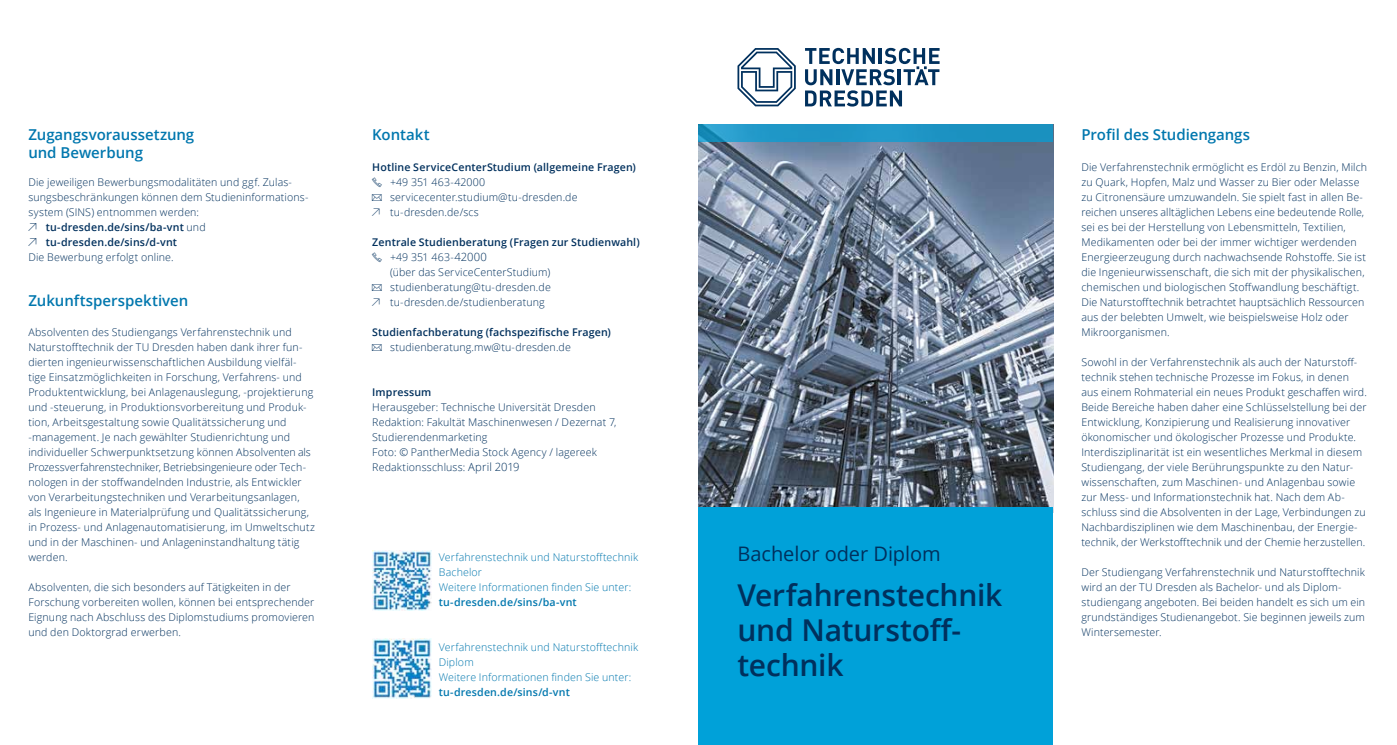
<style>
.page{position:relative;width:1397px;height:745px;background:#fff}
.page>*{position:absolute;margin:0;border:0;box-sizing:border-box;transform-origin:0 0}
.t1{font:600 30px/35px "Open Sans";letter-spacing:-.01em;color:#00305d}
.t2{font:20px "Open Sans";letter-spacing:-.005em;color:#00305d}
.t3{font:600 15px/17.5px "Open Sans";letter-spacing:-.005em;color:#0077ae}
.t4{font:300 10.62px/15px "Open Sans";letter-spacing:.01em;color:#00305d}
.t5{font:300 10.62px/15px "Open Sans";letter-spacing:.01em;color:#0077ae}
.t6{font:600 10.62px/15px "Open Sans";letter-spacing:.01em;color:#00305d}
.t7{font:600 10.62px "Open Sans";letter-spacing:.015em;color:#0077ae}
.s1{font-family:"TUD Iconset Light BLO";font-weight:400;font-size:11.25px}
.s2{font-weight:600}
.s3{font-family:"TUD Iconset Light BLO";font-weight:400}
.s4{font-size:11.25px}
.s5{font-weight:300}
</style>
<div class="page">
<img style="left:698px;top:142px;width:354px;height:365px">
<div style="left:698px;top:507px;width:354px;height:237px;background:#00a1d9"></div>
<svg style="left:805px;top:48px;width:134px;height:58px"></svg>
<svg style="left:737px;top:48px;width:58px;height:58px"></svg>
<svg style="left:698px;top:124px;width:354px;height:18px;background:#1e95c4"></svg>
<img style="left:372px;top:638px;width:60px;height:60px">
<img style="left:372px;top:550px;width:60px;height:60px">
<h3 class="t3" style="left:28px;top:126px;width:167px">Zugangsvoraussetzung und Bewerbung</h3>
<p class="t4" style="left:28px;top:174px;width:281px">Die jeweiligen Bewerbungsmodalitäten und ggf. Zulas&shy;sungsbeschränkungen können dem Studieninformations&shy;system (SINS) entnommen werden:<br><span class="s1">›</span> <span class="s2">tu-dresden.de/sins/ba-vnt</span> und<br><span class="s1">›</span> <span class="s2">tu-dresden.de/sins/d-vnt<br></span>Die Bewerbung erfolgt online.</p>
<h3 class="t3" style="left:28px;top:291px;width:161px">Zukunftsperspektiven</h3>
<p class="t4" style="left:28px;top:324px;width:288px">Absolventen des Studiengangs Verfahrenstechnik und Naturstofftechnik der TU Dresden haben dank ihrer fun&shy;dierten ingenieurwissenschaftlichen Ausbildung vielfäl&shy;tige Einsatzmöglichkeiten in Forschung, Verfahrens- und Produktentwicklung, bei Anlagenauslegung, -projektierung und -steuerung, in Produktionsvorbereitung und Produk&shy;tion, Arbeitsgestaltung sowie Qualitätssicherung und -management. Je nach gewählter Studienrichtung und individueller Schwerpunktsetzung können Absolventen als Prozessverfahrenstechniker, Betriebsingenieure oder Tech&shy;nologen in der stoffwandelnden Industrie, als Entwickler von Verarbeitungstechniken und Verarbeitungsanlagen, als Ingenieure in Materialprüfung und Qualitätssicherung, in Prozess- und Anlagenautomatisierung, im Umweltschutz und in der Maschinen- und Anlageninstandhaltung tätig werden.</p>
<p class="t4" style="left:28px;top:579px;width:287px">Absolventen, die sich besonders auf Tätigkeiten in der Forschung vorbereiten wollen, können bei entsprechender Eignung nach Abschluss des Diplomstudiums promovieren und den Doktorgrad erwerben.</p>
<h3 class="t3" style="left:372px;top:126px;width:59px">Kontakt</h3>
<p class="t4" style="left:372px;top:159px;width:265px"><span class="s2">Hotline ServiceCenterStudium (allgemeine Fragen) </span><span class="s3">&amp;</span> +49 351 463-42000<br><span class="s3">=</span> servicecenter.studium@tu-dresden.de<br><span class="s3">›</span> tu-dresden.de/scs</p>
<p class="t6" style="left:372px;top:234px;width:269px">Zentrale Studienberatung (Fragen zur Studienwahl)</p>
<p class="t4" style="left:372px;top:249px;width:116px"><span class="s3">&amp;</span> +49 351 463-<span class="s4">42000</span></p>
<p class="t4" style="left:390px;top:264px;width:162px">(über das ServiceCenterStudium)</p>
<p class="t4" style="left:372px;top:279px;width:180px"><span class="s3">=</span> studienberatung@tu-dresden.de</p>
<p class="t4" style="left:372px;top:294px;width:174px"><span class="s3">›</span> tu-dresden.de/studienberatung</p>
<p class="t6" style="left:372px;top:324px;width:240px">Studienfachberatung (fachspezifische Fragen) <span class="s3">=</span> <span class="s5">studienberatung.mw@tu-dresden.de</span></p>
<p class="t6" style="left:372px;top:384px;width:61px">Impressum</p>
<p class="t4" style="left:372px;top:399px;width:246px">Herausgeber: Technische Universität Dresden Redaktion: Fakultät Maschinenwesen / Dezernat 7, Studierendenmarketing<br>Foto: © PantherMedia Stock Agency / lagereek Redaktionsschluss: <span class="s4">April 2019</span></p>
<p class="t5" style="left:438px;top:549px;width:201px">Verfahrenstechnik und Naturstofftechnik<br>Bachelor<br>Weitere Informationen finden Sie unter:</p>
<p class="t7" style="left:438px;top:594px;width:139px">tu-dresden.de/sins/ba-vnt</p>
<p class="t5" style="left:438px;top:639px;width:201px">Verfahrenstechnik und Naturstofftechnik<br>Diplom<br>Weitere Informationen finden Sie unter:</p>
<p class="t7" style="left:438px;top:684px;width:133px">tu-dresden.de/sins/d-vnt</p>
<h2 class="t2" style="left:737px;top:539px;width:205px">Bachelor oder Diplom</h2>
<h1 class="t1" style="left:737px;top:576px;width:266px">Verfahrenstechnik und Naturstoff&shy;technik</h1>
<h3 class="t3" style="left:1081px;top:126px;width:170px">Profil des Studiengangs</h3>
<p class="t4" style="left:1081px;top:159px;width:287px">Die Verfahrenstechnik ermöglicht es Erdöl zu Benzin, Milch zu Quark, Hopfen, Malz und Wasser zu Bier oder Melasse zu Citronensäure umzuwandeln. Sie spielt fast in allen Be&shy;reichen unseres alltäglichen Lebens eine bedeutende Rolle, sei es bei der Herstellung von Lebensmitteln, Textilien, Medikamenten oder bei der immer wichtiger werdenden Energieerzeugung durch nachwachsende Rohstoffe. Sie ist die Ingenieurwissenschaft, die sich mit der physikalischen, chemischen und biologischen Stoffwandlung beschäftigt.<br>Die Naturstofftechnik betrachtet hauptsächlich Ressourcen aus der belebten Umwelt, wie beispielsweise Holz oder Mikroorganismen.</p>
<p class="t4" style="left:1081px;top:354px;width:287px">Sowohl in der Verfahrenstechnik als auch der Naturstoff-- technik stehen technische Prozesse im Fokus, in denen aus einem Rohmaterial ein neues Produkt geschaffen wird.<br>Beide Bereiche haben daher eine Schlüsselstellung bei der Entwicklung, Konzipierung und Realisierung innovativer ökonomischer und ökologischer Prozesse und Produkte.<br>Interdisziplinarität ist ein wesentliches Merkmal in diesem Studiengang, der viele Berührungspunkte zu den Natur&shy;wissenschaften, zum Maschinen- und Anlagenbau sowie zur Mess- und Informationstechnik hat. Nach dem Ab&shy;schluss sind die Absolventen in der Lage, Verbindungen zu Nachbardisziplinen wie dem Maschinenbau, der Energie&shy;technik, der Werkstofftechnik und der Chemie herzustellen.</p>
<p class="t4" style="left:1081px;top:564px;width:285px">Der Studiengang Verfahrenstechnik und Naturstofftechnik wird an der TU Dresden als Bachelor- und als Diplom&shy;studiengang angeboten. Bei beiden handelt es sich um ein grundständiges Studienangebot. Sie beginnen jeweils zum Wintersemester.</p>
</div>
